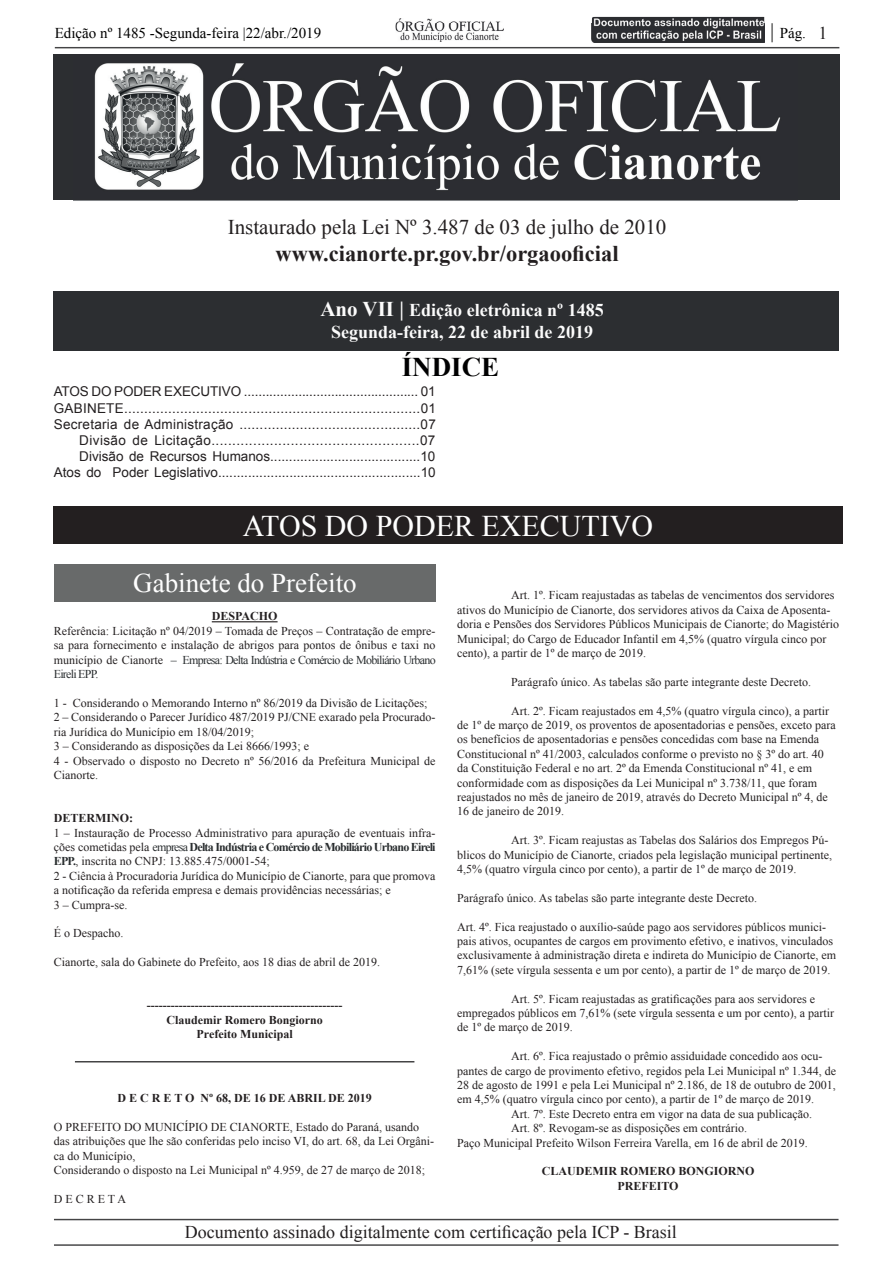
<style>
.page{position:relative;width:893px;height:1263px;background:#fff}
.page>*{position:absolute;margin:0;border:0;box-sizing:border-box;transform-origin:0 0}
.t1{font:30px "Times New Roman";color:#fff}
.t2{font:27px "Times New Roman";color:#fff}
.t3{font:700 27px "Times New Roman";color:#000001}
.t4{font:700 22.5px "Times New Roman";color:#231f20}
.t5{font:21px "Times New Roman";color:#231f20}
.t6{font:18px "Times New Roman";color:#231f20}
.t7{font:700 18px/21.6px "Times New Roman";color:#fcfcfc;text-align:center}
.t8{font:15px "Times New Roman";color:#000001}
.t9{font:13.5px/16.2px "Arial";color:#231f20;text-align:right}
.t10{font:12px/14.4px "Times New Roman";color:#231f20}
.t11{font:700 12px/14.4px "Times New Roman";color:#231f20;text-align:center}
.s1{font-size:21px}
.s2{font-size:18px;color:#231f20}
.s3{color:#292d2f}
.s4{font-weight:700;color:#292d2f}
</style>
<div class="page">
<hr style="left:54px;top:1219px;width:784px;height:1px;background:#444445">
<hr style="left:55px;top:47px;width:784px;height:1px;background:#444445">
<hr style="left:54px;top:1244px;width:784px;height:2px;background:#444445">
<img style="left:396px;top:18px;width:105px;height:23px">
<img style="left:403px;top:23px;width:100px;height:18px">
<img style="left:592px;top:17px;width:172px;height:6px">
<img style="left:592px;top:23px;width:172px;height:19px">
<div style="left:54px;top:506px;width:789px;height:38px;background:#231f20"></div>
<div style="left:54px;top:55px;width:786px;height:145px;background:#2c2e31"></div>
<div style="left:54px;top:291px;width:785px;height:60px;background:#2c2e31"></div>
<img style="left:74px;top:55px;width:723px;height:145px">
<div style="left:54px;top:564px;width:382px;height:38px;background:#686a6a"></div>
<hr style="left:212px;top:621px;width:66px;height:1px;background:#231f20">
<hr style="left:75px;top:1061px;width:339px;height:1px;background:#444445">
<p class="t8" style="left:55px;top:23px;width:268px">Edição nº 1485 -Segunda-feira |22/abr./2019</p>
<p class="t8" style="left:770px;top:23px;width:59px"><span class="s1">|</span> Pág. <span class="s2">1</span></p>
<h3 class="t5" style="left:228px;top:213px;width:440px">Instaurado pela Lei Nº 3.487 de 03 de julho de 2010</h3>
<h3 class="t4" style="left:276px;top:238px;width:344px">www.cianorte.pr.gov.br/orgaooficial</h3>
<h3 class="t7" style="left:320px;top:299px;width:285px"><span class="s1">Ano VII |</span> Edição eletrônica nº 1485<br>Segunda-feira, 22 de abril de 2019</h3>
<h2 class="t3" style="left:402px;top:348px;width:99px">ÍNDICE</h2>
<p class="t9" style="left:54px;top:384px;width:384px">ATOS DO PODER EXECUTIVO ................................................ 01<br>GABINETE..........................................................................01<br>Secretaria de Administração .............................................07<br>Divisão de Licitação..................................................07<br>Divisão de Recursos Humanos........................................10<br>Atos do Poder Legislativo......................................................10</p>
<h1 class="t1" style="left:243px;top:505px;width:412px">ATOS DO PODER EXECUTIVO</h1>
<h2 class="t2" style="left:133px;top:565px;width:225px">Gabinete do Prefeito</h2>
<p class="t11" style="left:212px;top:609px;width:67px">DESPACHO</p>
<p class="t10" style="left:54px;top:623px;width:383px;text-align:justify">Referência: Licitação nº 04/2019 – Tomada de Preços – Contratação de empre&shy;sa para fornecimento e instalação de abrigos para pontos de ônibus e taxi no município de Cianorte <span class="s3">– Empresa: Delta Indústria e Comércio de Mobiliário Urbano Eireli EPP.</span></p>
<p class="t10" style="left:54px;top:695px;width:383px">1 - Considerando o Memorando Interno nº 86/2019 da Divisão de Licitações; 2 – Considerando o Parecer Jurídico 487/2019 PJ/CNE exarado pela Procurado&shy;ria Jurídica do Município em 18/04/2019;<br>3 – Considerando as disposições da Lei 8666/1993; e<br>4 - Observado o disposto no Decreto nº 56/2016 da Prefeitura Municipal de Cianorte.</p>
<p class="t11" style="left:54px;top:810px;width:81px">DETERMINO:</p>
<p class="t10" style="left:54px;top:825px;width:383px">1 – Instauração de Processo Administrativo para apuração de eventuais infra&shy;ções cometidas pela <span class="s3">empresa</span> <span class="s4">Delta Indústria e Comércio de Mobiliário Urbano Eireli EPP.</span>, inscrita no CNPJ: 13.885.475/0001-54;<br>2 - Ciência à Procuradoria Jurídica do Município de Cianorte, para que promova a notificação da referida empresa e demais providências necessárias; e<br>3 – Cumpra-se.</p>
<p class="t10" style="left:54px;top:926px;width:71px">É o Despacho.</p>
<p class="t10" style="left:54px;top:955px;width:328px">Cianorte, sala do Gabinete do Prefeito, aos 18 dias de abril de 2019.</p>
<p class="t11" style="left:147px;top:998px;width:197px">-------------------------------------------------<br>Claudemir Romero Bongiorno<br>Prefeito Municipal</p>
<p class="t11" style="left:118px;top:1090px;width:256px">D E C R E T O Nº 68, DE 16 DE ABRIL DE 2019</p>
<p class="t10" style="left:54px;top:1119px;width:382px">O PREFEITO DO MUNICÍPIO DE CIANORTE, Estado do Paraná, usando das atribuições que lhe são conferidas pelo inciso VI, do art. 68, da Lei Orgâni&shy;ca do Município,<br>Considerando o disposto na Lei Municipal nº 4.959, de 27 de março de 2018;</p>
<p class="t10" style="left:54px;top:1191px;width:74px">D E C R E T A</p>
<p class="t10" style="left:457px;top:588px;width:383px;text-indent:54px">Art. 1º. Ficam reajustadas as tabelas de vencimentos dos servidores ativos do Município de Cianorte, dos servidores ativos da Caixa de Aposenta&shy;doria e Pensões dos Servidores Públicos Municipais de Cianorte; do Magistério Municipal; do Cargo de Educador Infantil em 4,5% (quatro vírgula cinco por cento), a partir de 1º de março de 2019.</p>
<p class="t10" style="left:511px;top:674px;width:301px">Parágrafo único. As tabelas são parte integrante deste Decreto.</p>
<p class="t10" style="left:457px;top:703px;width:380px;text-indent:54px">Art. 2º. Ficam reajustados em 4,5% (quatro vírgula cinco), a partir de 1º de março de 2019, os proventos de aposentadorias e pensões, exceto para os benefícios de aposentadorias e pensões concedidas com base na Emenda Constitucional nº 41/2003, calculados conforme o previsto no § 3º do art. 40 da Constituição Federal e no art. 2º da Emenda Constitucional nº 41, e em conformidade com as disposições da Lei Municipal nº 3.738/11, que foram reajustados no mês de janeiro de 2019, através do Decreto Municipal nº 4, de 16 de janeiro de 2019.</p>
<p class="t10" style="left:457px;top:833px;width:376px;text-indent:54px">Art. 3º. Ficam reajustas as Tabelas dos Salários dos Empregos Pú&shy;blicos do Município de Cianorte, criados pela legislação municipal pertinente,<br>4,5% (quatro vírgula cinco por cento), a partir de 1º de março de 2019.</p>
<p class="t10" style="left:457px;top:890px;width:301px">Parágrafo único. As tabelas são parte integrante deste Decreto.</p>
<p class="t10" style="left:457px;top:919px;width:380px">Art. 4º. Fica reajustado o auxílio-saúde pago aos servidores públicos munici&shy;pais ativos, ocupantes de cargos em provimento efetivo, e inativos, vinculados exclusivamente à administração direta e indireta do Município de Cianorte, em 7,61% (sete vírgula sessenta e um por cento), a partir de 1º de março de 2019.</p>
<p class="t10" style="left:457px;top:991px;width:379px;text-indent:54px">Art. 5º. Ficam reajustadas as gratificações para aos servidores e empregados públicos em 7,61% (sete vírgula sessenta e um por cento), a partir de 1º de março de 2019.</p>
<p class="t10" style="left:511px;top:1049px;width:313px">Art. 6º. Fica reajustado o prêmio assiduidade concedido aos ocu-</p>
<p class="t10" style="left:457px;top:1063px;width:381px">pantes de cargo de provimento efetivo, regidos pela Lei Municipal nº 1.344, de</p>
<p class="t10" style="left:457px;top:1078px;width:380px">28 de agosto de 1991 e pela Lei Municipal nº 2.186, de 18 de outubro de 2001,</p>
<p class="t10" style="left:457px;top:1092px;width:359px">em 4,5% (quatro vírgula cinco por cento), a partir de 1º de março de 2019.</p>
<p class="t10" style="left:511px;top:1106px;width:302px">Art. 7º. Este Decreto entra em vigor na data de sua publicação.</p>
<p class="t10" style="left:511px;top:1121px;width:238px">Art. 8º. Revogam-se as disposições em contrário.</p>
<p class="t10" style="left:457px;top:1135px;width:352px">Paço Municipal Prefeito Wilson Ferreira Varella, em 16 de abril de 2019.</p>
<p class="t11" style="left:542px;top:1164px;width:214px">CLAUDEMIR ROMERO BONGIORNO<br>PREFEITO</p>
<h3 class="t6" style="left:185px;top:1220px;width:494px">Documento assinado digitalmente com certificação pela ICP - Brasil</h3>
</div>
